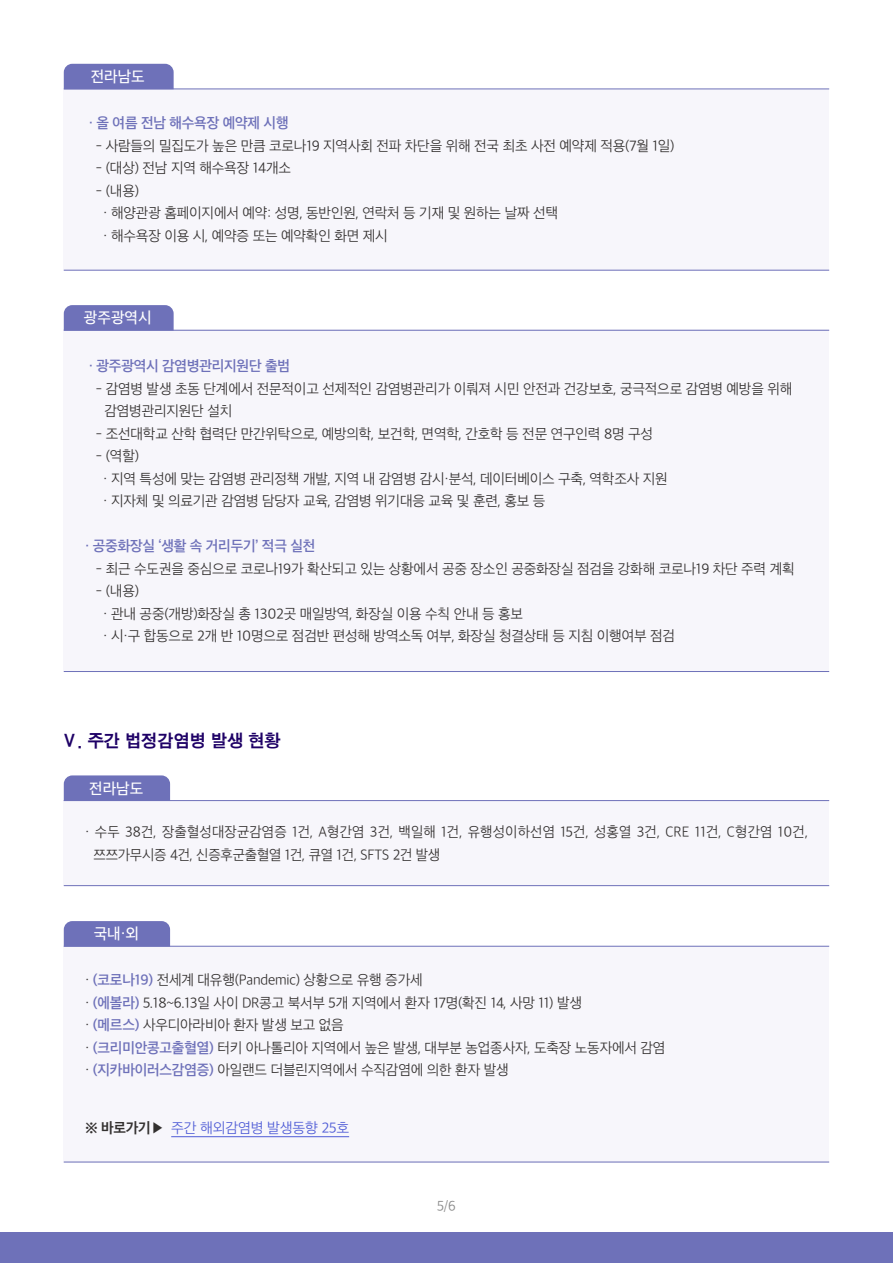
<style>
.page{position:relative;width:893px;height:1263px;background:#fff}
.page>*{position:absolute;margin:0;border:0;box-sizing:border-box;transform-origin:0 0}
.t1{font:18px "SD Gothic c Bd";color:#1e0066}
.t2{font:15px "SD Gothic Neoa e Md";color:#fff}
.t3{font:13.95px/22.5px "SD Gothic Neoa c Lt";letter-spacing:-.015em;color:#33302f}
.t4{font:13.95px/22.5px "SD Gothic Neoa c Lt";letter-spacing:.015em;color:#33302f}
.t5{font:13.95px "SD Gothic Neoa f Sm";letter-spacing:-.015em;color:#6e71b9}
.t6{font:13.95px "SD Gothic Neoa c Lt";letter-spacing:-.015em;color:#4f5cd6}
.t7{font:13.5px "SD Gothic Neoa c Lt";color:#898989}
.s1{font-family:"SD Gothic Neoa f Sm";color:#6e71b9}
.s2{font-family:"SD Gothic Neoa g Bd";color:#33302f}
</style>
<div class="page">
<div style="left:0;top:1232px;width:893px;height:31px;background:#6e71b9"></div>
<div style="left:64px;top:800px;width:765px;height:86px;background:#f7f6fb"></div>
<hr style="left:64px;top:885px;width:765px;height:1px;background:#6e71b9">
<div style="left:64px;top:775px;width:106px;height:25px;background:#6e71b9"></div>
<hr style="left:64px;top:800px;width:765px;height:1px;background:#6e71b9">
<div style="left:64px;top:946px;width:765px;height:216px;background:#f7f6fb"></div>
<hr style="left:64px;top:1162px;width:765px;height:1px;background:#6e71b9">
<div style="left:64px;top:921px;width:106px;height:25px;background:#6e71b9"></div>
<hr style="left:64px;top:946px;width:765px;height:1px;background:#6e71b9">
<hr style="left:171px;top:1136px;width:178px;height:1px;background:#4f5cd6">
<div style="left:64px;top:89px;width:765px;height:182px;background:#f7f6fb"></div>
<div style="left:64px;top:64px;width:110px;height:25px;background:#6e71b9"></div>
<hr style="left:64px;top:89px;width:765px;height:1px;background:#6e71b9">
<hr style="left:64px;top:270px;width:765px;height:1px;background:#6e71b9">
<div style="left:64px;top:330px;width:765px;height:342px;background:#f7f6fb"></div>
<div style="left:64px;top:305px;width:110px;height:25px;background:#6e71b9"></div>
<hr style="left:64px;top:330px;width:765px;height:1px;background:#6e71b9">
<hr style="left:64px;top:671px;width:765px;height:1px;background:#6e71b9">
<p class="t2" style="left:91px;top:69px;width:56px">전라남도</p>
<p class="t5" style="left:89px;top:116px;width:201px">· 올 여름 전남 해수욕장 예약제 시행</p>
<p class="t3" style="left:96px;top:135px;width:580px">- 사람들의 밀집도가 높은 만큼 코로나19 지역사회 전파 차단을 위해 전국 최초 사전 예약제 적용(7월 1일)</p>
<p class="t3" style="left:96px;top:157px;width:196px">- (대상) 전남 지역 해수욕장 14개소</p>
<p class="t3" style="left:103px;top:180px;width:456px;text-indent:-7px">- (내용)<br>· 해양관광 홈페이지에서 예약: 성명, 동반인원, 연락처 등 기재 및 원하는 날짜 선택 · 해수욕장 이용 시, 예약증 또는 예약확인 화면 제시</p>
<p class="t2" style="left:84px;top:310px;width:69px">광주광역시</p>
<p class="t5" style="left:89px;top:359px;width:203px">· 광주광역시 감염병관리지원단 출범</p>
<p class="t3" style="left:104px;top:377px;width:689px;text-indent:-9px">- 감염병 발생 초동 단계에서 전문적이고 선제적인 감염병관리가 이뤄져 시민 안전과 건강보호, 궁극적으로 감염병 예방을 위해 감염병관리지원단 설치</p>
<p class="t3" style="left:96px;top:422px;width:559px">- 조선대학교 산학 협력단 만간위탁으로, 예방의학, 보건학, 면역학, 간호학 등 전문 연구인력 8명 구성</p>
<p class="t3" style="left:103px;top:445px;width:566px;text-indent:-7px">- (역할)<br>· 지역 특성에 맞는 감염병 관리정책 개발, 지역 내 감염병 감시·분석, 데이터베이스 구축, 역학조사 지원 · 지자체 및 의료기관 감염병 담당자 교육, 감염병 위기대응 교육 및 훈련, 홍보 등</p>
<p class="t5" style="left:85px;top:539px;width:232px">· 공중화장실 ‘생활 속 거리두기’ 적극 실천</p>
<p class="t3" style="left:96px;top:557px;width:700px">- 최근 수도권을 중심으로 코로나19가 확산되고 있는 상황에서 공중 장소인 공중화장실 점검을 강화해 코로나19 차단 주력 계획</p>
<p class="t3" style="left:103px;top:580px;width:573px;text-indent:-7px">- (내용)<br>· 관내 공중(개방)화장실 총 1302곳 매일방역, 화장실 이용 수칙 안내 등 홍보<br>· 시·구 합동으로 2개 반 10명으로 점검반 편성해 방역소독 여부, 화장실 청결상태 등 지침 이행여부 점검</p>
<p class="t1" style="left:62px;top:732px;width:221px">Ⅴ. 주간 법정감염병 발생 현황</p>
<p class="t2" style="left:89px;top:781px;width:56px">전라남도</p>
<p class="t4" style="left:94px;top:821px;width:716px;text-indent:-9px">· 수두 38건, 장출혈성대장균감염증 1건, A형간염 3건, 백일해 1건, 유행성이하선염 15건, 성홍열 3건, CRE 11건, C형간염 10건, 쯔쯔가무시증 4건, 신증후군출혈열 1건, 큐열 1건, SFTS 2건 발생</p>
<p class="t2" style="left:94px;top:926px;width:47px">국내·외</p>
<p class="t3" style="left:85px;top:969px;width:582px">· <span class="s1">(코로나19)</span> 전세계 대유행(Pandemic) 상황으로 유행 증가세<br>· <span class="s1">(에볼라)</span> 5.18~6.13일 사이 DR콩고 북서부 5개 지역에서 환자 17명(확진 14, 사망 11) 발생<br>· <span class="s1">(메르스)</span> 사우디아라비아 환자 발생 보고 없음<br>· <span class="s1">(크리미안콩고출혈열)</span> 터키 아나톨리아 지역에서 높은 발생, 대부분 농업종사자, 도축장 노동자에서 감염 · <span class="s1">(지카바이러스감염증)</span> 아일랜드 더블린지역에서 수직감염에 의한 환자 발생</p>
<p class="t6" style="left:85px;top:1121px;width:266px"><span class="s2">※ 바로가기▶</span> 주간 해외감염병 발생동향 25호</p>
<p class="t7" style="left:437px;top:1199px;width:20px">5/6</p>
</div>
